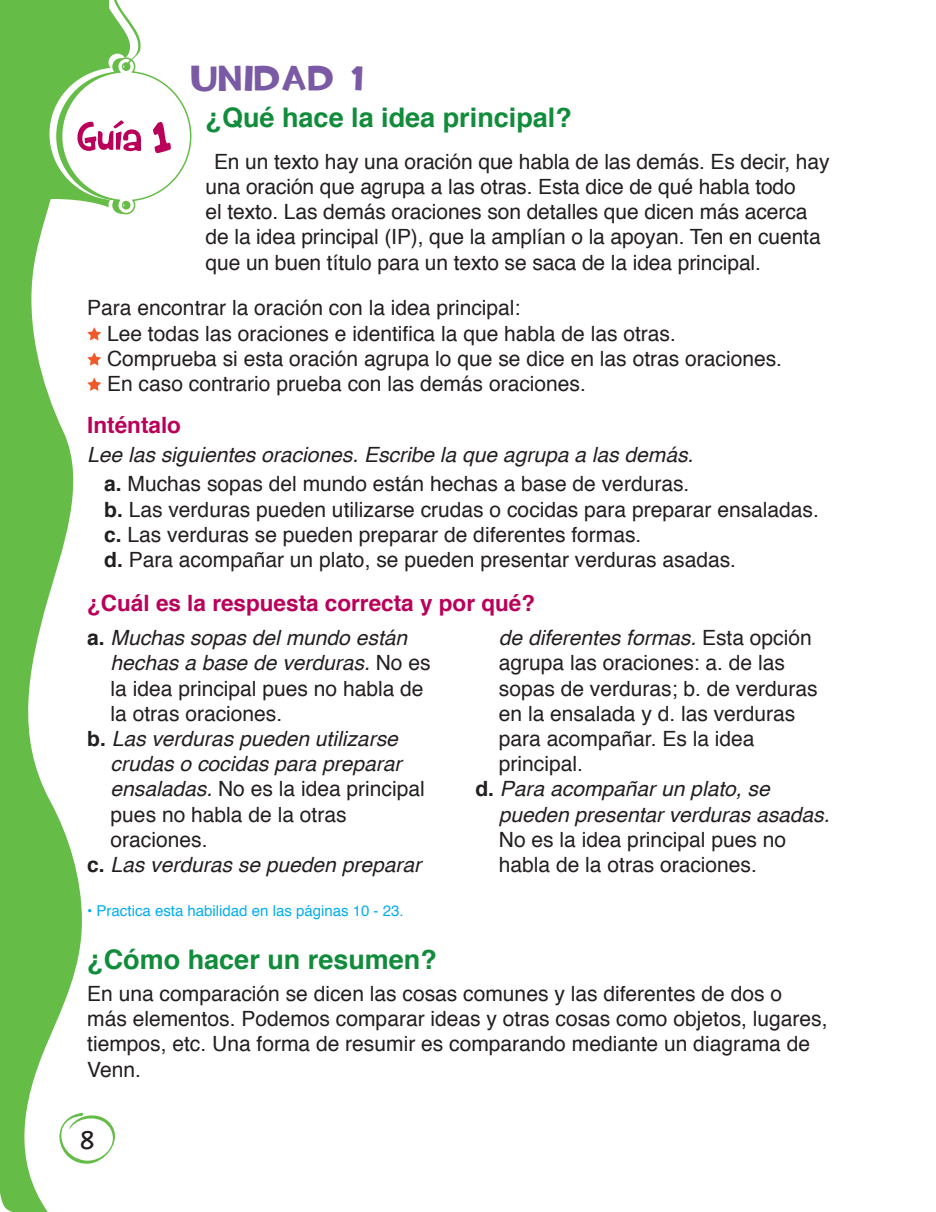
<style>
.page{position:relative;width:936px;height:1212px;background:#fff}
.page>*{position:absolute;margin:0;border:0;box-sizing:border-box;transform-origin:0 0}
.t1{font:56.1px "Rumpelstiltskin";color:#ba0159}
.Titulo_leccion{font:36px "TF2 Build";letter-spacing:.025em;color:#7b5aa5}
.Instruccion{font:700 27px "Helvetica";color:#118c3b}
.t2{font:27px "Chalkboard";color:#231f20}
.Instruccion-2{font:700 22.5px "Helvetica";color:#ba0159}
.parrafo{font:21px/25.2px "Helvetica";color:#231f20}
.parrafo-2{font:italic 21px "Helvetica";color:#231f20}
.Titulo_leccion-2{font:15px "Helvetica";color:#00aeef}
.s1{font-weight:700}
.s2{font-weight:700;font-style:normal}
.s3{font-style:italic}
</style>
<div class="page">
<svg style="left:0;top:24px;width:82px;height:1188px;fill:#65bc46"></svg>
<svg style="left:58px;top:1111px;width:57px;height:54px"></svg>
<div style="left:0;top:0;width:109px;height:24px;background:#65bc46"></div>
<svg style="left:16px;top:0;width:176px;height:215px"></svg>
<svg style="left:87px;top:327px;width:14px;height:13px"></svg>
<svg style="left:87px;top:352px;width:14px;height:14px"></svg>
<svg style="left:87px;top:378px;width:14px;height:13px"></svg>
<p class="Titulo_leccion" style="left:191px;top:59px;width:175px">UNIDAD 1</p>
<p class="Instruccion" style="left:205px;top:96px;width:368px">¿Qué hace la idea principal?</p>
<p class="parrafo" style="left:205px;top:149px;width:625px;text-indent:9px">En un texto hay una oración que habla de las demás. Es decir, hay una oración que agrupa a las otras. Esta dice de qué habla todo<br>el texto. Las demás oraciones son detalles que dicen más acerca de la idea principal (IP), que la amplían o la apoyan. Ten en cuenta que un buen título para un texto se saca de la idea principal.</p>
<p class="parrafo" style="left:87px;top:296px;width:435px">Para encontrar la oración con la idea principal:</p>
<p class="parrafo" style="left:107px;top:321px;width:570px">Lee todas las oraciones e identifica la que habla de las otras.</p>
<p class="parrafo" style="left:107px;top:346px;width:676px">Comprueba si esta oración agrupa lo que se dice en las otras oraciones.</p>
<p class="parrafo" style="left:107px;top:372px;width:480px">En caso contrario prueba con las demás oraciones.</p>
<p class="Instruccion-2" style="left:87px;top:406px;width:95px">Inténtalo</p>
<p class="parrafo-2" style="left:87px;top:438px;width:607px">Lee las siguientes oraciones. Escribe la que agrupa a las demás.</p>
<p class="parrafo" style="left:104px;top:472px;width:586px"><span class="s1">a.</span> Muchas sopas del mundo están hechas a base de verduras.</p>
<p class="parrafo" style="left:104px;top:497px;width:716px"><span class="s1">b.</span> Las verduras pueden utilizarse crudas o cocidas para preparar ensaladas.</p>
<p class="parrafo" style="left:104px;top:522px;width:538px"><span class="s1">c.</span> Las verduras se pueden preparar de diferentes formas.</p>
<p class="parrafo" style="left:104px;top:548px;width:633px"><span class="s1">d.</span> Para acompañar un plato, se pueden presentar verduras asadas.</p>
<p class="Instruccion-2" style="left:87px;top:585px;width:449px">¿Cuál es la respuesta correcta y por qué?</p>
<p class="parrafo-2" style="left:87px;top:621px;width:321px"><span class="s2">a.</span> Muchas sopas del mundo están</p>
<p class="parrafo" style="left:111px;top:651px;width:321px"><span class="s3">hechas a base de verduras.</span> No es la idea principal pues no habla de la otras oraciones.</p>
<p class="parrafo-2" style="left:87px;top:722px;width:312px"><span class="s2">b.</span> Las verduras pueden utilizarse</p>
<p class="parrafo" style="left:111px;top:752px;width:315px"><span class="s3">crudas o cocidas para preparar ensaladas.</span> No es la idea principal pues no habla de la otras oraciones.</p>
<p class="parrafo-2" style="left:87px;top:848px;width:335px"><span class="s2">c.</span> Las verduras se pueden preparar</p>
<h1 class="t1" style="left:151px;top:97px;width:24px">1</h1>
<p class="parrafo" style="left:499px;top:626px;width:320px"><span class="s3">de diferentes formas.</span> Esta opción agrupa las oraciones: a. de las sopas de verduras; b. de verduras en la ensalada y d. las verduras para acompañar. Es la idea principal.</p>
<p class="parrafo-2" style="left:475px;top:772px;width:296px"><span class="s2">d.</span> Para acompañar un plato, se</p>
<p class="parrafo" style="left:499px;top:802px;width:332px"><span class="s3">pueden presentar verduras asadas.<br></span>No es la idea principal pues no habla de la otras oraciones.</p>
<p class="Titulo_leccion-2" style="left:87px;top:899px;width:318px">• Practica esta habilidad en las páginas 10 - 23.</p>
<p class="Instruccion" style="left:87px;top:938px;width:351px">¿Cómo hacer un resumen?</p>
<p class="parrafo" style="left:87px;top:982px;width:741px">En una comparación se dicen las cosas comunes y las diferentes de dos o<br>más elementos. Podemos comparar ideas y otras cosas como objetos, lugares, tiempos, etc. Una forma de resumir es comparando mediante un diagrama de Venn.</p>
<p class="t2" style="left:79px;top:1124px;width:17px">8</p>
</div>
